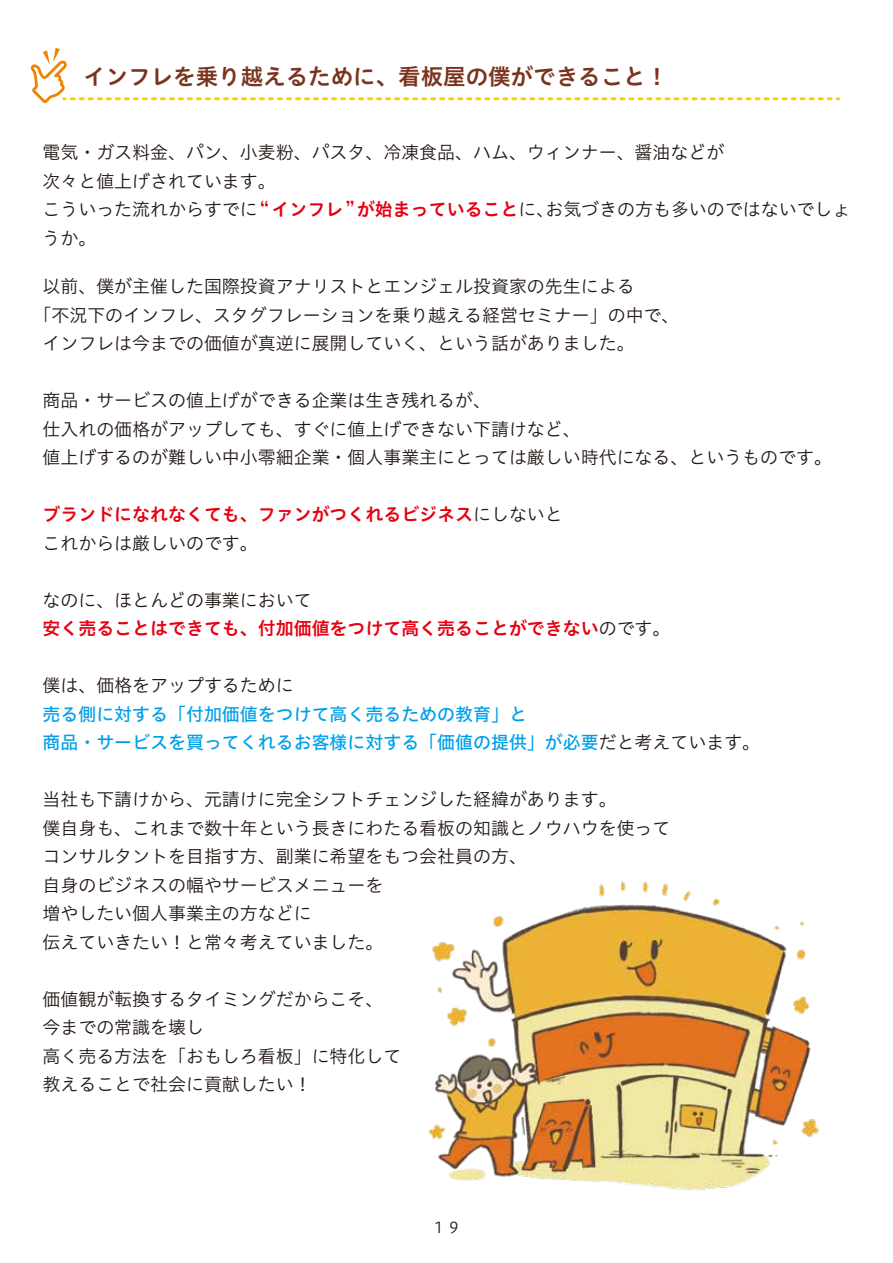
<style>
.page{position:relative;width:893px;height:1263px;background:#fff}
.page>*{position:absolute;margin:0;border:0;box-sizing:border-box;transform-origin:0 0}
.t1{font:22.5px "Hiragino UD Sans Std W6";color:#7a341e}
.t2{font:18px/28.5px "Hiragino UD Sans Std W3";color:#221815}
.t3{font:18px/28.5px "Hiragino UD Sans Std W5";color:#00a0e9}
.t4{font:18px "Hiragino UD Sans Std W6";color:#e60012}
.t5{font:15px "Hiragino UD Sans Std W3";color:#221815}
.s1{font-family:"Hiragino UD Sans Std W6";color:#e60012}
.s2{font-family:"Hiragino UD Sans Std W3";color:#221815}
</style>
<div class="page">
<svg style="left:30px;top:48px;width:809px;height:55px"></svg>
<img style="left:428px;top:881px;width:391px;height:310px">
<p class="t1" style="left:83px;top:59px;width:586px">インフレを乗り越えるために、看板屋の僕ができること！</p>
<p class="t2" style="left:43px;top:137px;width:809px">電気・ガス料金、パン、小麦粉、パスタ、冷凍食品、ハム、ウィンナー、醤油などが<br>次々と値上げされています。<br>こういった流れからすでに<span class="s1">“ インフレ ” が始まっていること</span>に、お気づきの方も多いのではないでしょうか。</p>
<p class="t2" style="left:43px;top:271px;width:594px">以前、僕が主催した国際投資アナリストとエンジェル投資家の先生による</p>
<p class="t2" style="left:34px;top:299px;width:647px">「不況下のインフレ、スタグフレーションを乗り越える経営セミナー」の中で、</p>
<p class="t2" style="left:43px;top:328px;width:594px">インフレは今までの価値が真逆に展開していく、という話がありました。</p>
<p class="t2" style="left:43px;top:385px;width:791px">商品・サービスの値上げができる企業は生き残れるが、<br>仕入れの価格がアップしても、すぐに値上げできない下請けなど、<br>値上げするのが難しい中小零細企業・個人事業主にとっては厳しい時代になる、というものです。</p>
<p class="t4" style="left:43px;top:500px;width:522px">ブランドになれなくても、ファンがつくれるビジネス<span class="s2">にしないと</span></p>
<p class="t2" style="left:43px;top:527px;width:217px">これからは厳しいのです。</p>
<p class="t2" style="left:43px;top:584px;width:271px">なのに、ほとんどの事業において</p>
<p class="t4" style="left:43px;top:614px;width:629px">安く売ることはできても、付加価値をつけて高く売ることができない<span class="s2">のです。</span></p>
<p class="t2" style="left:43px;top:670px;width:253px">僕は、価格をアップするために</p>
<p class="t3" style="left:43px;top:698px;width:719px">売る側に対する「付加価値をつけて高く売るための教育」と<br>商品・サービスを買ってくれるお客様に対する「価値の提供」が必要<span class="s2">だと考えています。</span></p>
<p class="t2" style="left:43px;top:784px;width:629px">当社も下請けから、元請けに完全シフトチェンジした経緯があります。<br>僕自身も、これまで数十年という長きにわたる看板の知識とノウハウを使ってコンサルタントを目指す方、副業に希望をもつ会社員の方、<br>自身のビジネスの幅やサービスメニューを<br>増やしたい個人事業主の方などに<br>伝えていきたい！と常々考えていました。</p>
<p class="t2" style="left:43px;top:983px;width:360px">価値観が転換するタイミングだからこそ、今までの常識を壊し<br>高く売る方法を「おもしろ看板」に特化して教えることで社会に貢献したい！</p>
<p class="t5" style="left:432px;top:1215px;width:31px">１９</p>
</div>
